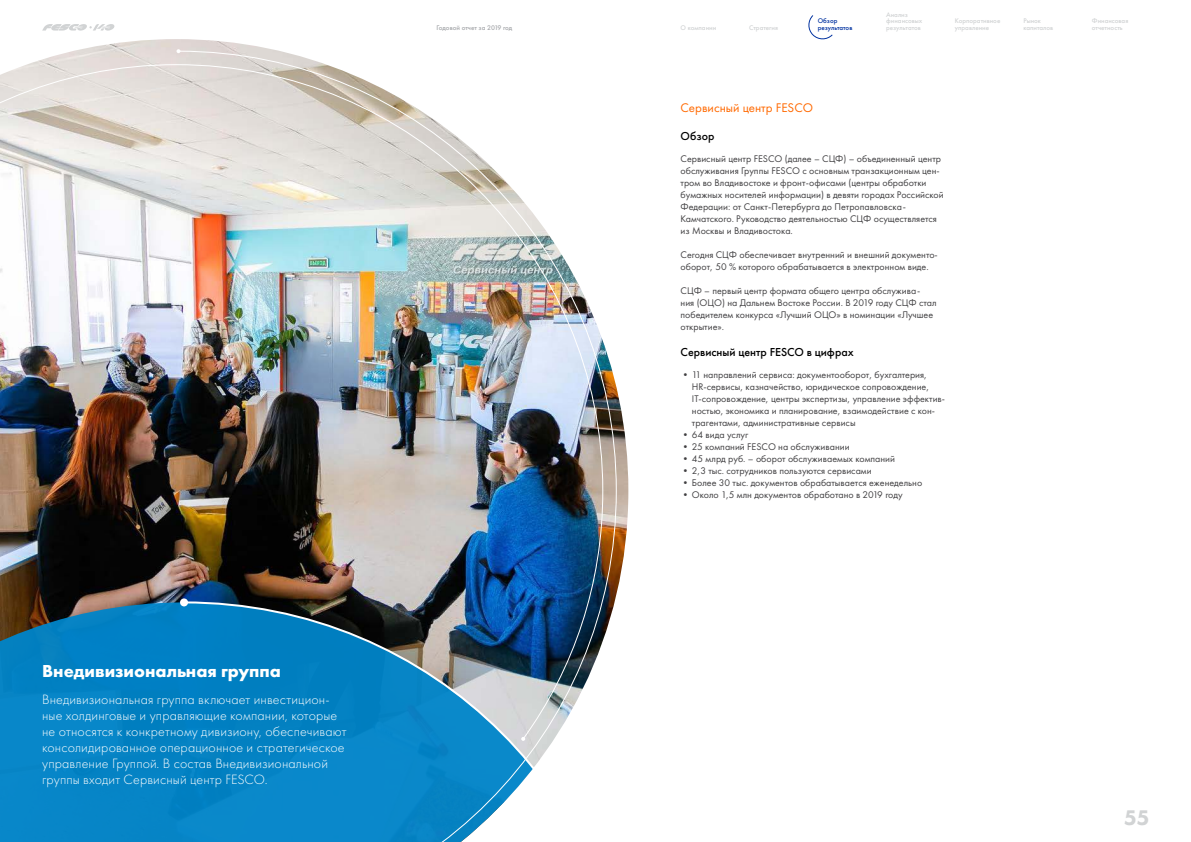
<style>
.page{position:relative;width:1191px;height:842px;background:#fff}
.page>*{position:absolute;margin:0;border:0;box-sizing:border-box;transform-origin:0 0}
.t1{font:800 22px "Futura New";color:#d1d3d4}
.t2{font:700 18px "Futura New";color:#fff}
.t3{font:300 14px/16px "Futura New";letter-spacing:.01em;color:#fff}
.t4{font:13px "Futura New";color:#ff6900}
.t5{font:500 12px "Futura New";color:#000}
.t6{font:10px/12px "Futura New";color:#414042}
.t7{font:500 7px/6.4px "Futura New";color:#d1d3d4}
.t8{font:500 7px "Futura New";color:#a7a9ac}
.t9{font:500 7px/6.4px "Futura New";color:#0032a0}
</style>
<div class="page">
<svg style="left:42px;top:24px;width:73px;height:7px"></svg>
<svg style="left:808px;top:15px;width:25px;height:25px"></svg>
<img style="left:29px;top:39px;width:599px;height:552px">
<svg style="left:177px;top:50px;width:440px;height:587px"></svg>
<svg style="left:176px;top:49px;width:4px;height:4px"></svg>
<img style="left:0;top:64px;width:604px;height:778px">
<svg style="left:521px;top:737px;width:4px;height:4px"></svg>
<h2 class="t2" style="left:42px;top:659px;width:240px">Внедивизиональная группа</h2>
<p class="t3" style="left:42px;top:691px;width:306px">Внедивизиональная группа включает инвестицион&shy;ные холдинговые и управляющие компании, которые не относятся к конкретному дивизиону, обеспечивают консолидированное операционное и стратегическое управление Группой. В состав Внедивизиональной группы входит Сервисный центр FESCO.</p>
<p class="t8" style="left:436px;top:23px;width:77px">Годовой отчет за 2019 год</p>
<p class="t7" style="left:680px;top:24px;width:37px">О компании</p>
<p class="t7" style="left:749px;top:24px;width:30px">Стратегия</p>
<p class="t9" style="left:817px;top:18px;width:36px">Обзор результатов</p>
<p class="t7" style="left:886px;top:12px;width:38px">Анализ финансовых результатов</p>
<p class="t7" style="left:954px;top:18px;width:47px">Корпоративное управление</p>
<p class="t7" style="left:1023px;top:18px;width:32px">Рынок капиталов</p>
<p class="t7" style="left:1091px;top:18px;width:38px">Финансовая отчетность</p>
<h3 class="t4" style="left:680px;top:99px;width:134px">Сервисный центр FESCO</h3>
<p class="t5" style="left:680px;top:129px;width:35px">Обзор</p>
<p class="t6" style="left:680px;top:153px;width:265px">Сервисный центр FESCO (далее – СЦФ) – объединенный центр обслуживания Группы FESCO с основным транзакционным цен&shy;тром во Владивостоке и фронт-офисами (центры обработки бумажных носителей информации) в девяти городах Российской Федерации: от Санкт-Петербурга до Петропавловска-Камчатского. Руководство деятельностью СЦФ осуществляется из Москвы и Владивостока.</p>
<p class="t6" style="left:680px;top:249px;width:259px">Сегодня СЦФ обеспечивает внутренний и внешний документо&shy;оборот, 50 % которого обрабатывается в электронном виде.</p>
<p class="t6" style="left:680px;top:285px;width:257px">СЦФ – первый центр формата общего центра обслужива-<br>ния (ОЦО) на Дальнем Востоке России. В 2019 году СЦФ стал победителем конкурса «Лучший ОЦО» в номинации «Лучшее открытие».</p>
<p class="t5" style="left:680px;top:345px;width:175px">Сервисный центр FESCO в цифрах</p>
<p class="t6" style="left:692px;top:369px;width:255px;text-indent:-11px">•11 направлений сервиса: документооборот, бухгалтерия, HR-сервисы, казначейство, юридическое сопровождение, IT-сопровождение, центры экспертизы, управление эффектив&shy;ностью, экономика и планирование, взаимодействие с кон&shy;трагентами, административные сервисы</p>
<p class="t6" style="left:680px;top:429px;width:69px">•64 вида услуг</p>
<p class="t6" style="left:680px;top:441px;width:171px">•25 компаний FESCO на обслуживании</p>
<p class="t6" style="left:680px;top:453px;width:216px">•45 млрд руб. – оборот обслуживаемых компаний</p>
<p class="t6" style="left:680px;top:465px;width:193px">•2,3 тыс. сотрудников пользуются сервисами</p>
<p class="t6" style="left:680px;top:477px;width:243px">•Более 30 тыс. документов обрабатывается еженедельно</p>
<p class="t6" style="left:680px;top:489px;width:224px">•Около 1,5 млн документов обработано в 2019 году</p>
<h1 class="t1" style="left:1123px;top:803px;width:27px">55</h1>
</div>
